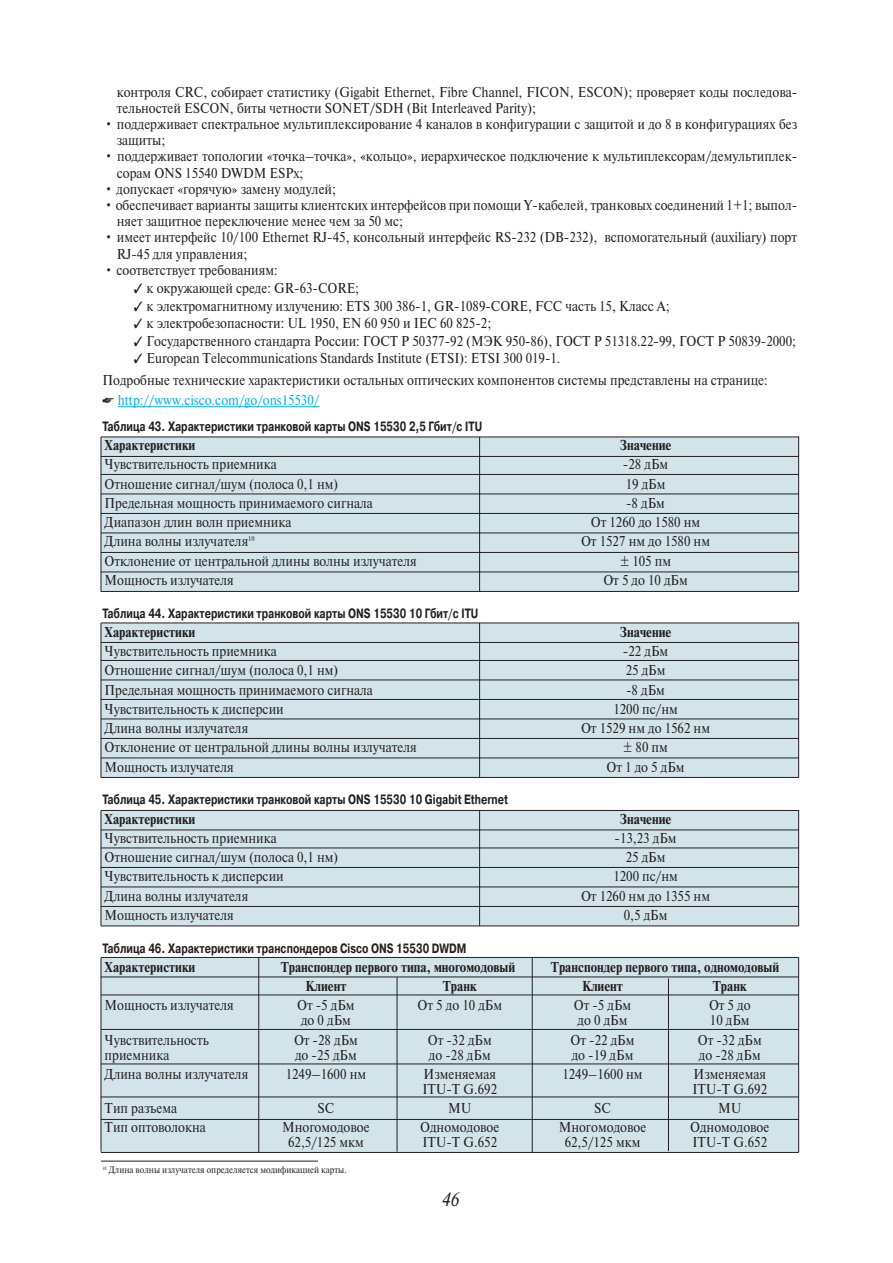
<style>
.page{position:relative;width:893px;height:1263px;background:#fff}
.page>*{position:absolute;margin:0;border:0;box-sizing:border-box;transform-origin:0 0}
.t1{font:italic 18px "Newton C";color:#231f20;scale:.9 1}
.t2{font:13.5px/16.2px "Newton C";color:#231f20;scale:.9 1}
.t3{font:700 13.5px "Pragmatica C";color:#231f20;scale:.75 1}
.t4{font:700 13.5px "Newton C";color:#231f20;scale:.9 1}
.t5{font:13.5px "Newton C";color:#00aeef;scale:.9 1}
.t6{font:9px "Newton C";color:#231f20;scale:.9 1}
.s1{color:#231f20}
</style>
<div class="page">
<svg style="left:100px;top:406px;width:700px;height:756px"></svg>
<p class="t2" style="left:117px;top:84px;width:757px">контроля CRC, собирает статистику (Gigabit Ethernet, Fibre Channel, FICON, ESCON); проверяет коды последова&shy;тельностей ESCON, биты четности SONET/SDH (Bit Interleaved Parity);</p>
<p class="t2" style="left:117px;top:117px;width:757px;text-indent:-13px">• поддерживает спектральное мультиплексирование 4 каналов в конфигурации с защитой и до 8 в конфигурациях без защиты;</p>
<p class="t2" style="left:117px;top:149px;width:757px;text-indent:-13px">• поддерживает топологии «точка–точка», «кольцо», иерархическое подключение к мультиплексорам/демультиплек&shy;сорам ONS 15540 DWDM ESPx;</p>
<p class="t2" style="left:104px;top:182px;width:259px">• допускает «горячую» замену модулей;</p>
<p class="t2" style="left:117px;top:198px;width:757px;text-indent:-13px">• обеспечивает варианты защиты клиентских интерфейсов при помощи Y-кабелей, транковых соединений 1+1; выпол&shy;няет защитное переключение менее чем за 50 мс;</p>
<p class="t2" style="left:117px;top:230px;width:757px;text-indent:-13px">• имеет интерфейс 10/100 Ethernet RJ-45, консольный интерфейс RS-232 (DB-232), вспомогательный (auxiliary) порт<br>RJ-45 для управления;</p>
<p class="t2" style="left:104px;top:263px;width:194px">• соответствует требованиям:</p>
<p class="t2" style="left:134px;top:281px;width:252px">✓ к окружающей среде: GR-63-CORE;</p>
<p class="t2" style="left:134px;top:298px;width:597px">✓ к электромагнитному излучению: ETS 300 386-1, GR-1089-CORE, FCC часть 15, Класс А;</p>
<p class="t2" style="left:134px;top:316px;width:399px">✓ к электробезопасности: UL 1950, EN 60 950 и IEC 60 825-2;</p>
<p class="t2" style="left:134px;top:334px;width:737px">✓ Государственного стандарта России: ГОСТ Р 50377-92 (МЭК 950-86), ГОСТ Р 51318.22-99, ГОСТ Р 50839-2000;</p>
<p class="t2" style="left:102px;top:348px;width:740px;line-height:21.8px;text-indent:31px">✓ European Telecommunications Standards Institute (ETSI): ETSI 300 019-1.<br>Подробные технические характеристики остальных оптических компонентов системы представлены на странице:</p>
<p class="t5" style="left:102px;top:395px;width:242px"><span class="s1">☛</span> http://www.cisco.com/go/ons15530/</p>
<p class="t3" style="left:102px;top:421px;width:508px">Таблица 43. Характеристики транковой карты ONS 15530 2,5 Гбит/с ITU</p>
<p class="t4" style="left:105px;top:440px;width:102px">Характеристики</p>
<p class="t4" style="left:619px;top:440px;width:59px">Значение</p>
<p class="t2" style="left:105px;top:457px;width:193px">Чувствительность приемника</p>
<p class="t2" style="left:623px;top:457px;width:52px">-28 дБм</p>
<p class="t2" style="left:105px;top:476px;width:261px">Отношение сигнал/шум (полоса 0,1 нм)</p>
<p class="t2" style="left:625px;top:476px;width:46px">19 дБм</p>
<p class="t2" style="left:105px;top:496px;width:299px">Предельная мощность принимаемого сигнала</p>
<p class="t2" style="left:626px;top:496px;width:45px">-8 дБм</p>
<p class="t2" style="left:105px;top:515px;width:209px">Диапазон длин волн приемника</p>
<p class="t2" style="left:591px;top:515px;width:123px">От 1260 до 1580 нм</p>
<p class="t2" style="left:105px;top:534px;width:168px">Длина волны излучателя<sup>10</sup></p>
<p class="t2" style="left:581px;top:534px;width:145px">От 1527 нм до 1580 нм</p>
<p class="t2" style="left:105px;top:553px;width:348px">Отклонение от центральной длины волны излучателя</p>
<p class="t2" style="left:620px;top:553px;width:58px">± 105 пм</p>
<p class="t2" style="left:105px;top:573px;width:145px">Мощность излучателя</p>
<p class="t2" style="left:603px;top:573px;width:95px">От 5 до 10 дБм</p>
<p class="t3" style="left:102px;top:608px;width:502px">Таблица 44. Характеристики транковой карты ONS 15530 10 Гбит/с ITU</p>
<p class="t4" style="left:105px;top:626px;width:102px">Характеристики</p>
<p class="t4" style="left:619px;top:626px;width:59px">Значение</p>
<p class="t2" style="left:105px;top:644px;width:193px">Чувствительность приемника</p>
<p class="t2" style="left:623px;top:644px;width:52px">-22 дБм</p>
<p class="t2" style="left:105px;top:663px;width:261px">Отношение сигнал/шум (полоса 0,1 нм)</p>
<p class="t2" style="left:625px;top:663px;width:46px">25 дБм</p>
<p class="t2" style="left:105px;top:682px;width:299px">Предельная мощность принимаемого сигнала</p>
<p class="t2" style="left:626px;top:682px;width:45px">-8 дБм</p>
<p class="t2" style="left:105px;top:702px;width:200px">Чувствительность к дисперсии</p>
<p class="t2" style="left:613px;top:702px;width:73px">1200 пс/нм</p>
<p class="t2" style="left:105px;top:721px;width:161px">Длина волны излучателя</p>
<p class="t2" style="left:581px;top:721px;width:145px">От 1529 нм до 1562 нм</p>
<p class="t2" style="left:105px;top:740px;width:348px">Отклонение от центральной длины волны излучателя</p>
<p class="t2" style="left:623px;top:740px;width:51px">± 80 пм</p>
<p class="t2" style="left:105px;top:759px;width:145px">Мощность излучателя</p>
<p class="t2" style="left:606px;top:759px;width:88px">От 1 до 5 дБм</p>
<p class="t3" style="left:102px;top:795px;width:542px">Таблица 45. Характеристики транковой карты ONS 15530 10 Gigabit Ethernet</p>
<p class="t4" style="left:105px;top:813px;width:102px">Характеристики</p>
<p class="t4" style="left:619px;top:813px;width:59px">Значение</p>
<p class="t2" style="left:105px;top:831px;width:193px">Чувствительность приемника</p>
<p class="t2" style="left:614px;top:831px;width:70px">-13,23 дБм</p>
<p class="t2" style="left:105px;top:850px;width:261px">Отношение сигнал/шум (полоса 0,1 нм)</p>
<p class="t2" style="left:625px;top:850px;width:46px">25 дБм</p>
<p class="t2" style="left:105px;top:869px;width:200px">Чувствительность к дисперсии</p>
<p class="t2" style="left:613px;top:869px;width:73px">1200 пс/нм</p>
<p class="t2" style="left:105px;top:888px;width:161px">Длина волны излучателя</p>
<p class="t2" style="left:581px;top:888px;width:145px">От 1260 нм до 1355 нм</p>
<p class="t2" style="left:105px;top:908px;width:145px">Мощность излучателя</p>
<p class="t2" style="left:623px;top:908px;width:50px">0,5 дБм</p>
<p class="t3" style="left:102px;top:943px;width:487px">Таблица 46. Характеристики транспондеров Cisco ONS 15530 DWDM</p>
<p class="t4" style="left:105px;top:961px;width:102px">Характеристики</p>
<p class="t4" style="left:281px;top:961px;width:262px">Транспондер первого типа, многомодовый</p>
<p class="t4" style="left:551px;top:961px;width:255px">Транспондер первого типа, одномодовый</p>
<p class="t4" style="left:305px;top:981px;width:47px">Клиент</p>
<p class="t4" style="left:443px;top:981px;width:39px">Транк</p>
<p class="t4" style="left:582px;top:981px;width:47px">Клиент</p>
<p class="t4" style="left:713px;top:981px;width:39px">Транк</p>
<p class="t2" style="left:105px;top:998px;width:145px">Мощность излучателя</p>
<p class="t2" style="left:297px;top:998px;width:65px">От -5 дБм</p>
<p class="t2" style="left:417px;top:998px;width:95px">От 5 до 10 дБм</p>
<p class="t2" style="left:574px;top:998px;width:65px">От -5 дБм</p>
<p class="t2" style="left:709px;top:998px;width:48px">От 5 до</p>
<p class="t2" style="left:301px;top:1013px;width:57px">до 0 дБм</p>
<p class="t2" style="left:577px;top:1013px;width:57px">до 0 дБм</p>
<p class="t2" style="left:710px;top:1013px;width:46px">10 дБм</p>
<p class="t2" style="left:105px;top:1032px;width:117px">Чувствительность</p>
<p class="t2" style="left:294px;top:1032px;width:72px">От -28 дБм</p>
<p class="t2" style="left:428px;top:1032px;width:72px">От -32 дБм</p>
<p class="t2" style="left:570px;top:1032px;width:72px">От -22 дБм</p>
<p class="t2" style="left:698px;top:1032px;width:72px">От -32 дБм</p>
<p class="t2" style="left:105px;top:1047px;width:74px">приемника</p>
<p class="t2" style="left:295px;top:1047px;width:70px">до -25 дБм</p>
<p class="t2" style="left:429px;top:1047px;width:70px">до -28 дБм</p>
<p class="t2" style="left:571px;top:1047px;width:70px">до -19 дБм</p>
<p class="t2" style="left:699px;top:1047px;width:70px">до -28 дБм</p>
<p class="t2" style="left:105px;top:1067px;width:161px">Длина волны излучателя</p>
<p class="t2" style="left:286px;top:1067px;width:91px">1249–1600 нм</p>
<p class="t2" style="left:423px;top:1067px;width:82px">Изменяемая</p>
<p class="t2" style="left:562px;top:1067px;width:91px">1249–1600 нм</p>
<p class="t2" style="left:693px;top:1067px;width:82px">Изменяемая</p>
<p class="t2" style="left:422px;top:1082px;width:85px">ITU-T G.692</p>
<p class="t2" style="left:692px;top:1082px;width:85px">ITU-T G.692</p>
<p class="t2" style="left:105px;top:1101px;width:82px">Тип разъема</p>
<p class="t2" style="left:317px;top:1101px;width:20px">SC</p>
<p class="t2" style="left:448px;top:1101px;width:27px">MU</p>
<p class="t2" style="left:594px;top:1101px;width:20px">SC</p>
<p class="t2" style="left:718px;top:1101px;width:27px">MU</p>
<p class="t2" style="left:105px;top:1120px;width:114px">Тип оптоволокна</p>
<p class="t2" style="left:282px;top:1120px;width:99px">Многомодовое</p>
<p class="t2" style="left:420px;top:1120px;width:89px">Одномодовое</p>
<p class="t2" style="left:558px;top:1120px;width:99px">Многомодовое</p>
<p class="t2" style="left:690px;top:1120px;width:89px">Одномодовое</p>
<p class="t2" style="left:288px;top:1135px;width:86px">62,5/125 мкм</p>
<p class="t2" style="left:422px;top:1135px;width:85px">ITU-T G.652</p>
<p class="t2" style="left:564px;top:1135px;width:86px">62,5/125 мкм</p>
<p class="t2" style="left:692px;top:1135px;width:85px">ITU-T G.652</p>
<p class="t6" style="left:102px;top:1167px;width:273px"><sup>10</sup> Длина волны излучателя определяется модификацией карты.</p>
<h1 class="t1" style="left:441px;top:1192px;width:20px">46</h1>
</div>
